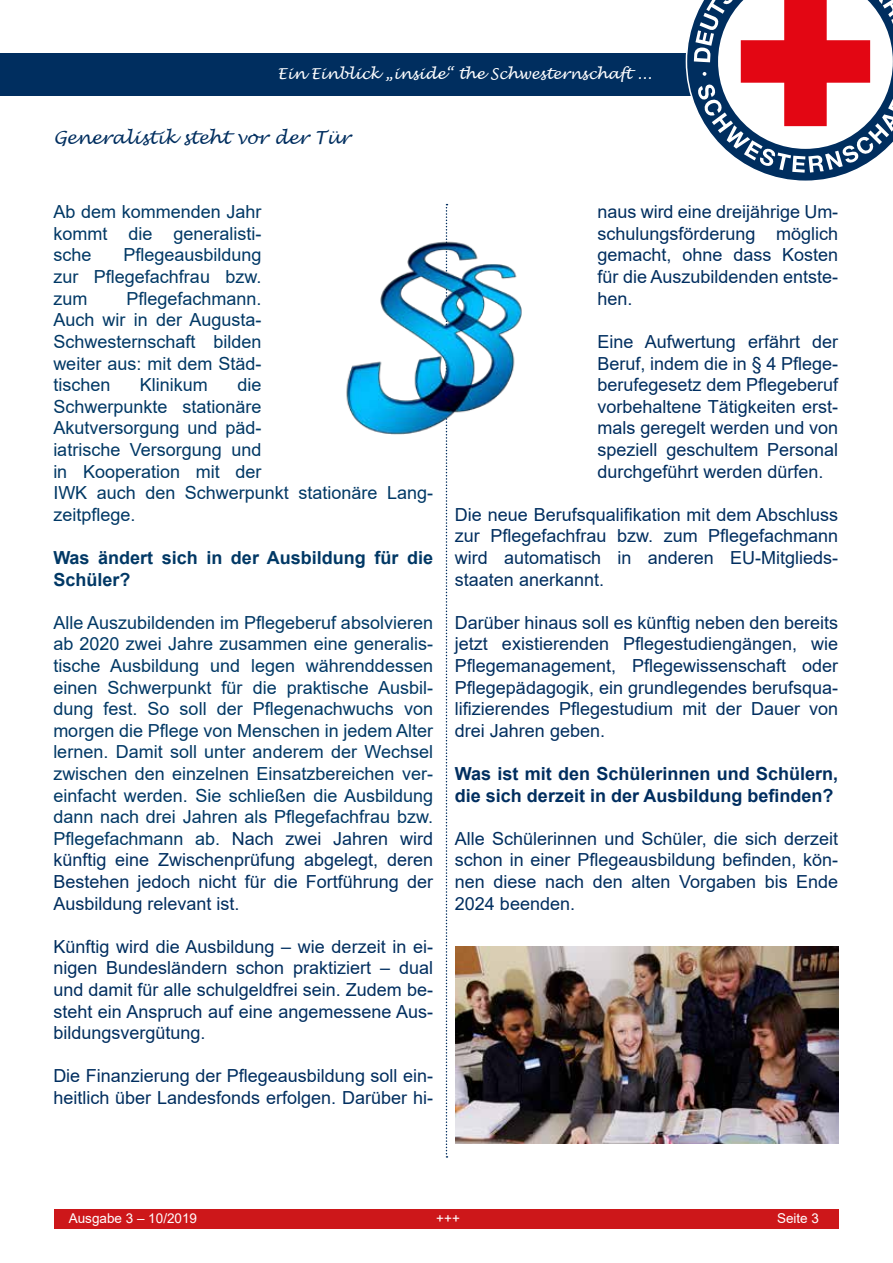
<style>
.page{position:relative;width:893px;height:1263px;background:#fff}
.page>*{position:absolute;margin:0;border:0;box-sizing:border-box;transform-origin:0 0}
.t1{font:18px/21.6px "Arial";color:#002e5f;text-align:justify}
.t2{font:18px/21.6px "Arial";color:#003865;text-align:justify}
.t3{font:700 18px/21.6px "Arial";color:#002e5f}
.t4{font:700 18px/21.6px "Arial";color:#003865}
.t5{font:italic 18px "Lucida Handwriting";color:#002e5f}
.t6{font:italic 15px "Lucida Handwriting";color:#fff}
.t7{font:13.5px "Arial";color:#fff}
.s1{color:#002e5f}
</style>
<div class="page">
<div style="left:0;top:53px;width:46px;height:43px;background:#002e5f"></div>
<div style="left:1px;top:53px;width:713px;height:43px;background:#002e5f"></div>
<div style="left:54px;top:1209px;width:785px;height:19px;background:#cd171a"></div>
<svg style="left:686px;top:0;width:207px;height:181px"></svg>
<svg style="left:446px;top:204px;width:1px;height:953px"></svg>
<img style="left:346px;top:211px;width:176px;height:252px">
<img style="left:455px;top:946px;width:383px;height:198px">
<p class="t6" style="left:278px;top:64px;width:376px">Ein Einblick „inside“ the Schwesternschaft ...</p>
<p class="t5" style="left:53px;top:127px;width:299px">Generalistik steht vor der Tür</p>
<p class="t2" style="left:53px;top:201px;width:210px">Ab dem kommenden Jahr kommt die generalisti&shy;sche</p>
<p class="t2" style="left:53px;top:244px;width:210px;text-indent:70px">Pflegeausbildung zur Pflegefachfrau bzw. zum</p>
<p class="t2" style="left:53px;top:287px;width:210px;text-indent:73px">Pflegefachmann.<br>Auch wir in der Augusta-Schwesternschaft bilden weiter aus: mit dem Städ&shy;tischen</p>
<p class="t2" style="left:53px;top:374px;width:381px;text-align:left;text-indent:184px">die<br>Schwerpunkte stationäre<br>Akutversorgung und päd-<br>iatrische Versorgung und<br>in Kooperation mit der<br>IWK auch den Schwerpunkt stationäre Lang&shy;zeitpflege.</p>
<p class="t4" style="left:53px;top:547px;width:381px">Was ändert sich in der Ausbildung für die<br>Schüler?</p>
<p class="t2" style="left:53px;top:611px;width:381px">Alle Auszubildenden im Pflegeberuf absolvieren ab 2020 zwei Jahre zusammen eine generalis&shy;tische Ausbildung und legen währenddessen einen Schwerpunkt für die praktische Ausbil&shy;dung fest. So soll der Pflegenachwuchs von morgen die Pflege von Menschen in jedem Alter lernen. Damit soll unter anderem der Wechsel zwischen den einzelnen Einsatzbereichen ver&shy;einfacht werden. Sie schließen die Ausbildung dann nach drei Jahren als Pflegefachfrau bzw.<br>Pflegefachmann ab. <span class="s1">Nach zwei Jahren wird künftig eine Zwischenprüfung abgelegt, deren Bestehen jedoch nicht für die Fortführung der Ausbildung relevant ist.</span></p>
<p class="t1" style="left:53px;top:935px;width:381px">Künftig wird die Ausbildung – wie derzeit in ei&shy;nigen Bundesländern schon praktiziert – dual und damit für alle schulgeldfrei sein. Zudem be&shy;steht ein Anspruch auf eine angemessene Aus&shy;bildungsvergütung.</p>
<p class="t1" style="left:53px;top:1065px;width:381px">Die Finanzierung der Pflegeausbildung soll ein&shy;heitlich über Landesfonds erfolgen. Darüber hi-</p>
<p class="t2" style="left:140px;top:374px;width:70px">Klinikum</p>
<p class="t1" style="left:597px;top:201px;width:242px">naus wird eine dreijährige Um&shy;schulungsförderung möglich gemacht, ohne dass Kosten für die Auszubildenden entste&shy;hen.</p>
<p class="t1" style="left:597px;top:331px;width:242px">Eine Aufwertung erfährt der Beruf, indem die in § 4 Pflege&shy;berufegesetz dem Pflegeberuf vorbehaltene Tätigkeiten erst&shy;mals geregelt werden und von speziell geschultem Personal durchgeführt werden dürfen.</p>
<p class="t1" style="left:455px;top:503px;width:385px">Die neue Berufsqualifikation mit dem Abschluss zur Pflegefachfrau bzw. zum Pflegefachmann wird automatisch in anderen EU-Mitglieds&shy;staaten anerkannt.</p>
<p class="t1" style="left:455px;top:611px;width:385px">Darüber hinaus soll es künftig neben den bereits jetzt existierenden Pflegestudiengängen, wie Pflegemanagement, Pflegewissenschaft oder Pflegepädagogik, ein grundlegendes berufsqua&shy;lifizierendes Pflegestudium mit der Dauer von drei Jahren geben.</p>
<p class="t3" style="left:455px;top:763px;width:385px">Was ist mit den Schülerinnen und Schülern, die sich derzeit in der Ausbildung befinden?</p>
<p class="t1" style="left:455px;top:827px;width:385px">Alle Schülerinnen und Schüler, die sich derzeit schon in einer Pflegeausbildung befinden, kön&shy;nen diese nach den alten Vorgaben bis Ende 2024 beenden.</p>
<p class="t7" style="left:69px;top:1209px;width:130px">Ausgabe 3 – 10/2019</p>
<p class="t7" style="left:436px;top:1209px;width:25px">+++</p>
<p class="t7" style="left:777px;top:1209px;width:44px">Seite 3</p>
</div>
